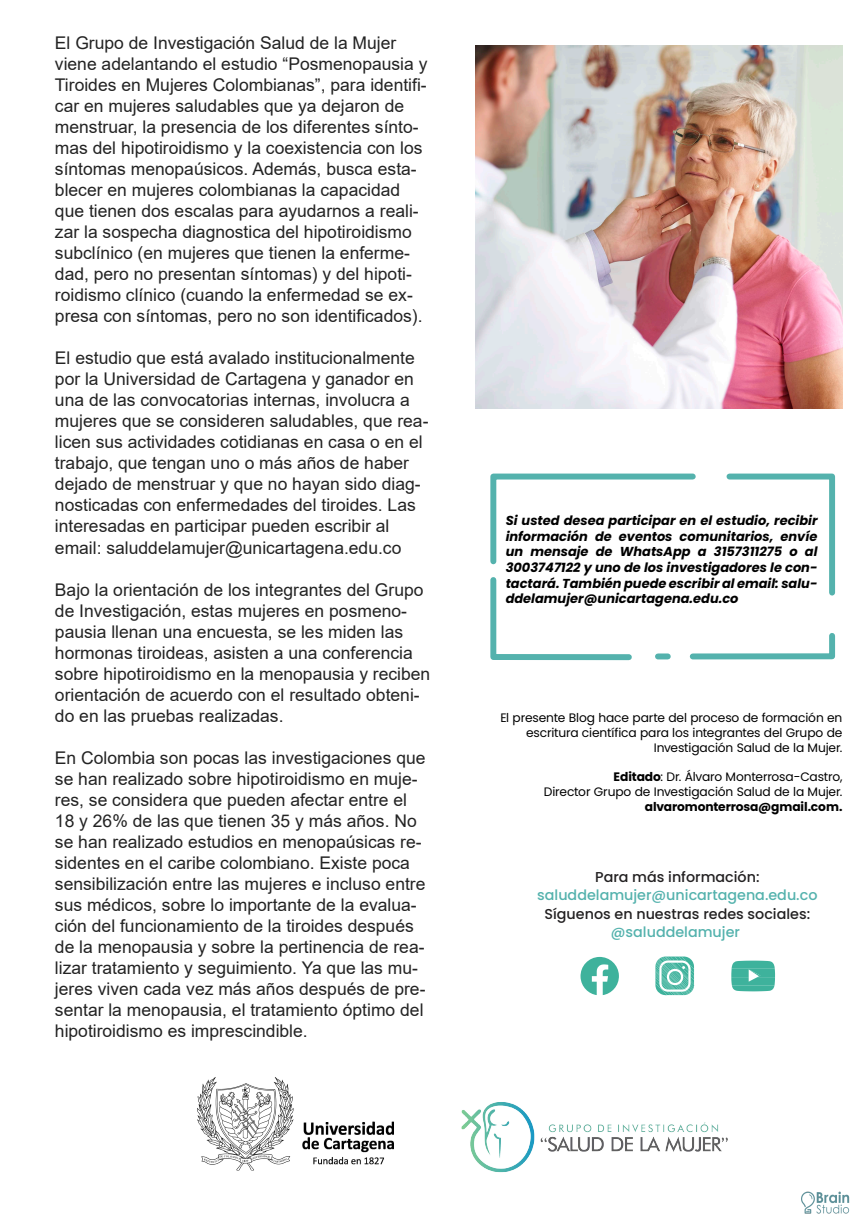
<style>
.page{position:relative;width:868px;height:1229px;background:#fff}
.page>*{position:absolute;margin:0;border:0;box-sizing:border-box;transform-origin:0 0}
.t1{font:17.5px/21px "Arial";color:#232323}
.t2{font:500 14.31px "Poppins";color:#232122}
.t3{font:500 14.31px "Poppins";color:#54b2ad}
.t4{font:italic 700 12.98px/15.6px "Poppins";color:#000;text-align:justify}
.t5{font:12.25px/14.7px "Poppins";letter-spacing:-.01em;color:#000;text-align:right}
.t6{font:700 12.25px "Poppins";letter-spacing:-.01em;color:#000}
.s1{font-weight:700}
</style>
<div class="page">
<svg style="left:689px;top:633px;width:147px;height:27px"></svg>
<svg style="left:726px;top:473px;width:110px;height:123px"></svg>
<svg style="left:490px;top:473px;width:206px;height:92px"></svg>
<svg style="left:490px;top:577px;width:142px;height:84px"></svg>
<div style="left:658px;top:653px;width:10px;height:6px;background:#54b2ad"></div>
<svg style="left:655px;top:956px;width:40px;height:39px"></svg>
<svg style="left:731px;top:960px;width:44px;height:31px"></svg>
<svg style="left:581px;top:957px;width:38px;height:38px"></svg>
<img style="left:461px;top:1102px;width:267px;height:71px">
<img style="left:197px;top:1077px;width:197px;height:94px">
<img style="left:801px;top:1191px;width:49px;height:23px">
<img style="left:475px;top:46px;width:367px;height:362px">
<p class="t1" style="left:55px;top:33px;width:374px">El Grupo de Investigación Salud de la Mujer viene adelantando el estudio “Posmenopausia y Tiroides en Mujeres Colombianas”, para identifi&shy;car en mujeres saludables que ya dejaron de menstruar, la presencia de los diferentes sínto&shy;mas del hipotiroidismo y la coexistencia con los síntomas menopaúsicos. Además, busca esta&shy;blecer en mujeres colombianas la capacidad que tienen dos escalas para ayudarnos a reali&shy;zar la sospecha diagnostica del hipotiroidismo subclínico (en mujeres que tienen la enferme&shy;dad, pero no presentan síntomas) y del hipoti&shy;roidismo clínico (cuando la enfermedad se ex&shy;presa con síntomas, pero no son identificados).</p>
<p class="t1" style="left:55px;top:348px;width:375px">El estudio que está avalado institucionalmente por la Universidad de Cartagena y ganador en una de las convocatorias internas, involucra a mujeres que se consideren saludables, que rea&shy;licen sus actividades cotidianas en casa o en el trabajo, que tengan uno o más años de haber dejado de menstruar y que no hayan sido diag&shy;nosticadas con enfermedades del tiroides. Las interesadas en participar pueden escribir al email: saluddelamujer@unicartagena.edu.co</p>
<p class="t1" style="left:55px;top:579px;width:377px">Bajo la orientación de los integrantes del Grupo de Investigación, estas mujeres en posmeno&shy;pausia llenan una encuesta, se les miden las hormonas tiroideas, asisten a una conferencia sobre hipotiroidismo en la menopausia y reciben orientación de acuerdo con el resultado obteni&shy;do en las pruebas realizadas.</p>
<p class="t1" style="left:55px;top:747px;width:372px">En Colombia son pocas las investigaciones que se han realizado sobre hipotiroidismo en muje&shy;res, se considera que pueden afectar entre el 18 y 26% de las que tienen 35 y más años. No se han realizado estudios en menopaúsicas re&shy;sidentes en el caribe colombiano. Existe poca sensibilización entre las mujeres e incluso entre sus médicos, sobre lo importante de la evalua&shy;ción del funcionamiento de la tiroides después de la menopausia y sobre la pertinencia de rea&shy;lizar tratamiento y seguimiento. Ya que las mu&shy;jeres viven cada vez más años después de pre&shy;sentar la menopausia, el tratamiento óptimo del hipotiroidismo es imprescindible.</p>
<p class="t4" style="left:506px;top:513px;width:313px">Si usted desea participar en el estudio, recibir información de eventos comunitarios, envíe un mensaje de WhatsApp a 3157311275 o al 3003747122 y uno de los investigadores le con&shy;tactará. También puede escribir al email: salu&shy;ddelamujer@unicartagena.edu.co</p>
<p class="t5" style="left:500px;top:710px;width:344px">El presente Blog hace parte del proceso de formación en escritura científica para los integrantes del Grupo de<br>Investigación Salud de la Mujer.</p>
<p class="t5" style="left:544px;top:769px;width:300px"><span class="s1">Editado</span>: Dr. Álvaro Monterrosa-Castro,<br>Director Grupo de Investigación Salud de la Mujer.</p>
<p class="t6" style="left:645px;top:799px;width:199px">alvaromonterrosa@gmail.com.</p>
<p class="t2" style="left:595px;top:868px;width:166px">Para más información:</p>
<p class="t3" style="left:537px;top:886px;width:282px">saluddelamujer@unicartagena.edu.co</p>
<p class="t2" style="left:545px;top:906px;width:267px">Síguenos en nuestras redes sociales:</p>
<p class="t3" style="left:611px;top:923px;width:131px">@saluddelamujer</p>
</div>
